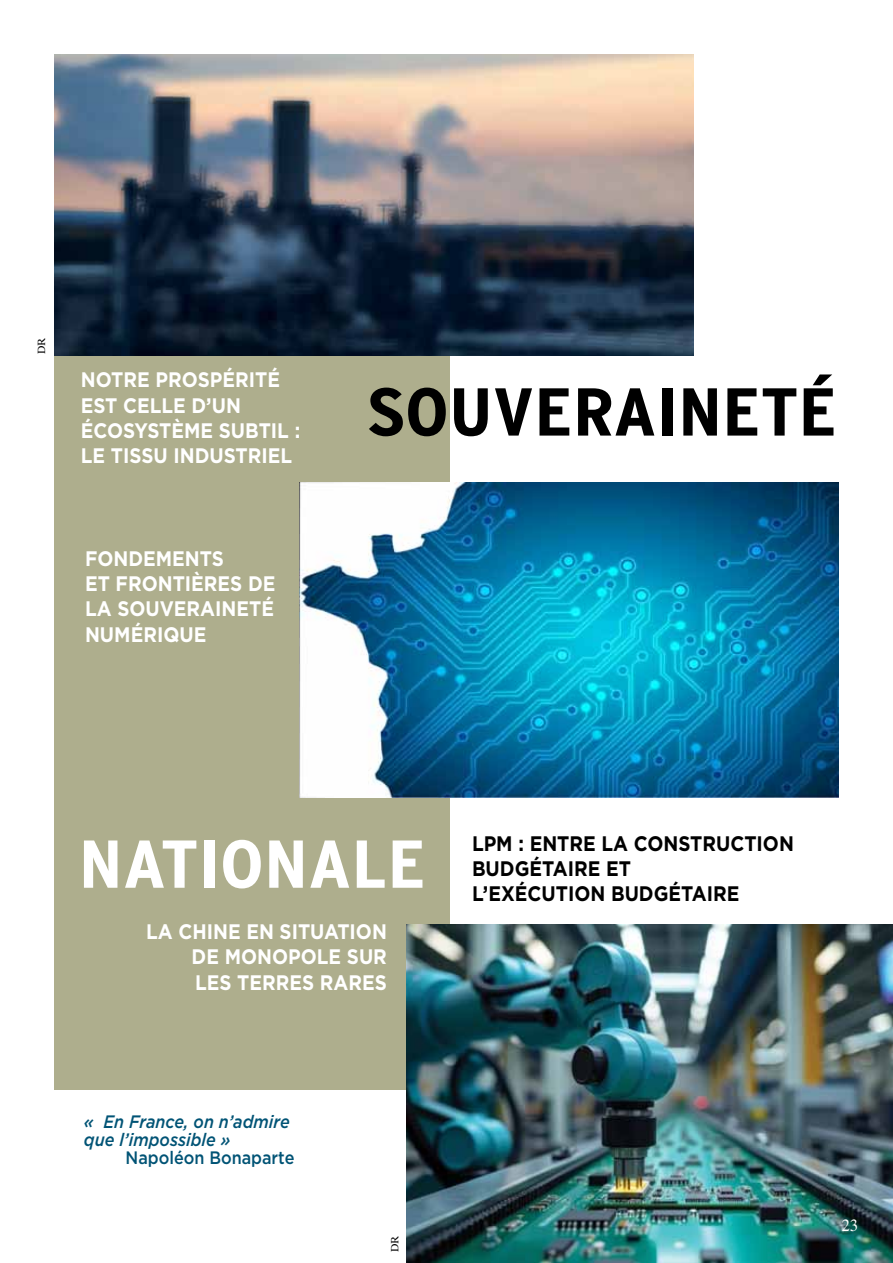
<style>
.page{position:relative;width:893px;height:1263px;background:#fff}
.page>*{position:absolute;margin:0;border:0;box-sizing:border-box;transform-origin:0 0}
.t1{font:700 condensed 67.5px "Interstate";color:#000;scale:1.2 1}
.t2{font:700 condensed 67.5px "Interstate";color:#fff;scale:1.2 1}
.t3{font:700 21px/25.2px "Gotham";color:#fff;scale:.9 1}
.t4{font:700 21px/25.2px "Gotham";color:#000;scale:.9 1}
.t5{font:italic 500 18px/18px "Gotham";color:#005375;scale:.9 1}
.t6{font:500 18px "Gotham";color:#005375;scale:.9 1}
.t7{font:16.5px "Dutch 801 BT";color:#fff;scale:.95 1}
.t8{font:10.5px "Dutch 801 BT";color:#000}
</style>
<div class="page">
<div style="left:54px;top:138px;width:395px;height:952px;background:#aeae8d"></div>
<img style="left:54px;top:54px;width:639px;height:301px">
<img style="left:299px;top:483px;width:540px;height:314px">
<img style="left:406px;top:925px;width:487px;height:338px">
<p class="t8" style="left:35px;top:354px;width:18px;rotate:-90deg">DR</p>
<p class="t3" style="left:81px;top:367px;width:245px">NOTRE PROSPÉRITÉ<br>EST CELLE D’UN<br>ÉCOSYSTÈME SUBTIL :<br>LE TISSU IN DUSTRIEL</p>
<p class="t3" style="left:85px;top:545px;width:213px">FON DEMENTS<br>ET FRONTIÈRES DE<br>LA SOUVERAIN ETÉ<br>NUMÉRIQUE</p>
<h1 class="t1" style="left:367px;top:374px;width:393px">SOUVERAINETé</h1>
<h1 class="t2" style="left:79px;top:826px;width:291px">NATIONALE</h1>
<p class="t3" style="left:192px;top:918px;width:219px;text-indent:-45px">LA CHIN E EN SITUATION<br>DE MONOPOLE SUR<br>LES TERRES RARES</p>
<p class="t5" style="left:84px;top:1112px;width:230px">« En France, on n’admire que l’impossible »</p>
<p class="t6" style="left:126px;top:1147px;width:189px">Napoléon Bonaparte</p>
<p class="t8" style="left:389px;top:1252px;width:18px;rotate:-90deg">DR</p>
<p class="t4" style="left:472px;top:830px;width:356px;text-indent:46px">: ENTRE LA CONSTRUCTION<br>BUDGÉTAIRE ET<br>L’EXÉCUTION BUDGÉTAIRE</p>
<p class="t4" style="left:472px;top:830px;width:15px">LPM</p>
<p class="t7" style="left:842px;top:1215px;width:18px">23</p>
</div>
